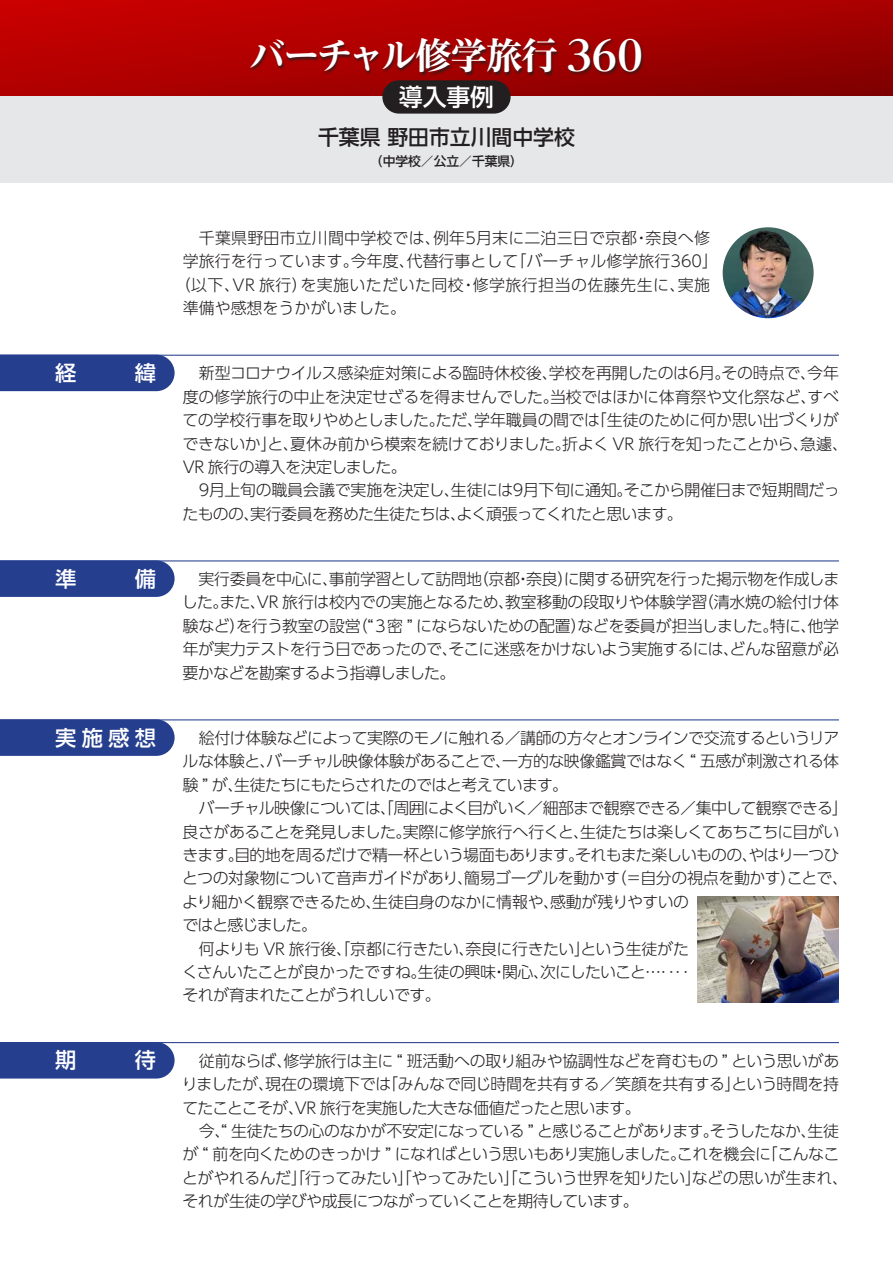
<style>
.page{position:relative;width:893px;height:1263px;background:#fff}
.page>*{position:absolute;margin:0;border:0;box-sizing:border-box;transform-origin:0 0}
.t1{font:700 expanded 41.1px "Reim Pr 6 N";color:#fff}
.t2{font:700 expanded 36.3px "Reim Pr 6 N";letter-spacing:-.05em;color:#fff}
.t3{font:500 23.85px "UD Shin Go Pr 6 N";color:#fff}
.t4{font:500 21.3px "UD Shin Go Pr 6 N";color:#fff}
.t5{font:500 20.85px "UD Shin Go Pr 6 N";color:#231f20}
.t6{font:300 15.9px/23.4px "UD Shin Go Pr 6 N";letter-spacing:-.03em;color:#231f20}
.t7{font:300 15.9px/23.4px "UD Shin Go Pr 6 N";letter-spacing:-.05em;color:#231f20}
.t8{font:300 15.9px "UD Shin Go Pr 6 N";letter-spacing:.01em;color:#231f20}
.t9{font:300 15.9px "UD Shin Go Pr 6 N";letter-spacing:.005em;color:#231f20}
.t10{font:300 15.9px/23.4px "UD Shin Go Pr 6 N";color:#231f20}
.t11{font:300 15.9px "UD Shin Go Pr 6 N";letter-spacing:.03em;color:#231f20}
.t12{font:300 15.9px/23.4px "UD Shin Go Pr 6 N";letter-spacing:-.055em;color:#231f20;text-align:right}
.t13{font:300 15.9px "UD Shin Go Pr 6 N";letter-spacing:-.07em;color:#231f20}
.t14{font:500 12.75px "UD Shin Go Pr 6 N";color:#231f20}
</style>
<div class="page">
<img style="left:723px;top:227px;width:91px;height:91px;border-radius:45px">
<div style="left:0;top:356px;width:175px;height:35px;background:#253f8e"></div>
<hr style="left:0;top:355px;width:839px;height:1px;background:#253f8e">
<div style="left:0;top:561px;width:175px;height:36px;background:#253f8e"></div>
<hr style="left:0;top:560px;width:839px;height:1px;background:#253f8e">
<div style="left:0;top:1043px;width:175px;height:35px;background:#253f8e"></div>
<hr style="left:0;top:1042px;width:839px;height:1px;background:#253f8e">
<div style="left:0;top:87px;width:893px;height:96px;background:#e6e7e9"></div>
<svg style="left:0;top:0;width:893px;height:95px;background:#ab0000"></svg>
<div style="left:251px;top:38px;width:393px;height:39px;background:#231f20;opacity:.75"></div>
<div style="left:382px;top:80px;width:129px;height:34px;background:#231f20;border-radius:17px"></div>
<div style="left:0;top:720px;width:175px;height:36px;background:#253f8e"></div>
<hr style="left:0;top:719px;width:839px;height:1px;background:#253f8e">
<img style="left:697px;top:896px;width:142px;height:106px">
<p class="t2" style="left:250px;top:26px;width:310px">バーチャル修学旅行</p>
<p class="t3" style="left:399px;top:78px;width:97px">導入事例</p>
<p class="t5" style="left:318px;top:120px;width:258px">千葉県野田市立川間中学校</p>
<p class="t14" style="left:370px;top:150px;width:155px">（中学校／公立／千葉県(</p>
<p class="t1" style="left:566px;top:22px;width:78px">360</p>
<p class="t8" style="left:183px;top:225px;width:259px">　千葉県野田市立川間中学校では、</p>
<p class="t6" style="left:646px;top:225px;width:66px">奈良へ修</p>
<p class="t8" style="left:433px;top:225px;width:206px">例年5月末に二泊三日で京都</p>
<p class="t6" style="left:633px;top:225px;width:17px">・</p>
<p class="t9" style="left:511px;top:248px;width:209px">「バーチャル修学旅行360「</p>
<p class="t9" style="left:183px;top:248px;width:177px">学旅行を行っています。</p>
<p class="t6" style="left:351px;top:249px;width:65px">今年度、</p>
<p class="t10" style="left:407px;top:249px;width:113px">代替行事として</p>
<p class="t11" style="left:300px;top:272px;width:165px">を実施いただいた同校</p>
<p class="t10" style="left:183px;top:272px;width:225px;text-indent:-8px">（以下、<br>準備や感想をうかがいました。</p>
<p class="t6" style="left:232px;top:272px;width:77px">VR 旅行）</p>
<p class="t11" style="left:473px;top:272px;width:214px">修学旅行担当の佐藤先生に、</p>
<p class="t6" style="left:678px;top:272px;width:34px">実施</p>
<p class="t6" style="left:460px;top:272px;width:17px">・</p>
<p class="t4" style="left:55px;top:356px;width:23px">経</p>
<p class="t4" style="left:135px;top:356px;width:23px">緯</p>
<p class="t6" style="left:183px;top:361px;width:658px">　新型コロナウイルス感染症対策による臨時休校後学校を再開したのは6月その時点で今年</p>
<p class="t6" style="left:714px;top:361px;width:17px">。</p>
<p class="t6" style="left:542px;top:361px;width:17px">、</p>
<p class="t6" style="left:800px;top:361px;width:17px">、</p>
<p class="t6" style="left:183px;top:384px;width:658px">度の修学旅行の中止を決定せざるを得ませんでした当校ではほかに体育祭や文化祭などすべ</p>
<p class="t6" style="left:543px;top:384px;width:17px">。</p>
<p class="t6" style="left:801px;top:384px;width:17px">、</p>
<p class="t6" style="left:591px;top:408px;width:249px">「生徒のために何か思い出づくりが</p>
<p class="t6" style="left:182px;top:408px;width:419px">ての学校行事を取りやめとしましたただ学年職員の間では</p>
<p class="t6" style="left:429px;top:408px;width:17px">。</p>
<p class="t6" style="left:467px;top:408px;width:17px">、</p>
<p class="t6" style="left:562px;top:431px;width:287px">折よく VR 旅行を知ったことから急遽、</p>
<p class="t6" style="left:182px;top:431px;width:390px">できないかと」 夏休み前から模索を続けておりました。</p>
<p class="t6" style="left:183px;top:431px;width:225px;text-align:center">、<br>VR 旅行の導入を決定しました。</p>
<p class="t6" style="left:183px;top:478px;width:658px">　9月上旬の職員会議で実施を決定し生徒には9月下旬に通知そこから開催日まで短期間だっ</p>
<p class="t6" style="left:793px;top:431px;width:17px">、</p>
<p class="t6" style="left:616px;top:478px;width:17px">。</p>
<p class="t6" style="left:183px;top:478px;width:502px;text-indent:261px">、<br>たものの実行委員を務めた生徒たちはよく頑張ってくれたと思います。</p>
<p class="t6" style="left:243px;top:501px;width:17px">、</p>
<p class="t6" style="left:450px;top:501px;width:17px">、</p>
<p class="t4" style="left:55px;top:561px;width:23px">準</p>
<p class="t4" style="left:135px;top:561px;width:23px">備</p>
<p class="t6" style="left:473px;top:567px;width:368px">（京都奈良に関する研究を行った掲示物を作成しま</p>
<p class="t6" style="left:557px;top:567px;width:17px">）</p>
<p class="t6" style="left:183px;top:567px;width:301px">　実行委員を中心に事前学習として訪問地</p>
<p class="t6" style="left:515px;top:567px;width:17px">・</p>
<p class="t6" style="left:322px;top:567px;width:17px">、</p>
<p class="t6" style="left:698px;top:590px;width:143px">（清水焼の絵付け体</p>
<p class="t6" style="left:182px;top:590px;width:527px">したまた VR 旅行は校内での実施となるため教室移動の段取りや体験学習</p>
<p class="t6" style="left:212px;top:590px;width:17px">。</p>
<p class="t6" style="left:250px;top:590px;width:17px">、</p>
<p class="t6" style="left:498px;top:590px;width:17px">、</p>
<p class="t6" style="left:352px;top:613px;width:489px">（“３密 ” にならないための配置などを委員が担当しました特に他学</p>
<p class="t6" style="left:183px;top:613px;width:180px">験などを行う教室の設営</p>
<p class="t6" style="left:183px;top:613px;width:658px;text-indent:47px">）<br>年が実力テストを行う日であったのでそこに迷惑をかけないよう実施するにはどんな留意が必</p>
<p class="t6" style="left:571px;top:613px;width:17px">）</p>
<p class="t6" style="left:762px;top:613px;width:17px">。</p>
<p class="t6" style="left:800px;top:613px;width:17px">、</p>
<p class="t12" style="left:183px;top:637px;width:276px">、<br>要かなどを勘案するよう指導しました。</p>
<p class="t6" style="left:723px;top:637px;width:17px">、</p>
<p class="t4" style="left:55px;top:720px;width:102px">実施感想</p>
<p class="t6" style="left:183px;top:726px;width:658px">　絵付け体験などによって実際のモノに触れる／講師の方々とオンラインで交流するというリア</p>
<p class="t6" style="left:183px;top:749px;width:658px">ルな体験とバーチャル映像体験があることで一方的な映像鑑賞ではなく “ 五感が刺激される体</p>
<p class="t7" style="left:183px;top:749px;width:387px;text-indent:77px">、<br>験 が” 生徒たちにもたらされたのではと考えています。</p>
<p class="t6" style="left:495px;top:749px;width:17px">、</p>
<p class="t6" style="left:227px;top:772px;width:17px">、</p>
<p class="t7" style="left:394px;top:796px;width:456px">周囲によく目がいく／細部まで観察できる／集中して観察できる「</p>
<p class="t6" style="left:183px;top:796px;width:658px">　バーチャル映像については<br>良さがあることを発見しました実際に修学旅行へ行くと生徒たちは楽しくてあちこちに目がい</p>
<p class="t6" style="left:378px;top:796px;width:20px">、「</p>
<p class="t7" style="left:182px;top:819px;width:658px;text-indent:213px">。<br>きます目的地を周るだけで精一杯という場面もありますそれもまた楽しいもののやはり一つひ</p>
<p class="t6" style="left:573px;top:819px;width:17px">、</p>
<p class="t6" style="left:228px;top:843px;width:17px">。</p>
<p class="t6" style="left:568px;top:843px;width:17px">。</p>
<p class="t6" style="left:742px;top:843px;width:17px">、</p>
<p class="t6" style="left:182px;top:866px;width:439px">とつの対象物について音声ガイドがあり簡易ゴーグルを動かす</p>
<p class="t6" style="left:611px;top:866px;width:239px">（＝自分の視点を動かすことで、</p>
<p class="t6" style="left:780px;top:866px;width:17px">）</p>
<p class="t6" style="left:182px;top:866px;width:508px;text-indent:275px">、<br>より細かく観察できるため生徒自身のなかに情報や感動が残りやすいの</p>
<p class="t6" style="left:365px;top:889px;width:17px">、</p>
<p class="t6" style="left:543px;top:889px;width:17px">、</p>
<p class="t13" style="left:182px;top:912px;width:136px">ではと感じました。</p>
<p class="t6" style="left:183px;top:936px;width:508px">　何よりも VR 旅行後、「京都に行きたい奈良に行きたいという生徒がた</p>
<p class="t6" style="left:574px;top:936px;width:17px">」</p>
<p class="t6" style="left:182px;top:936px;width:509px;text-indent:276px">、<br>くさんいたことが良かったですね生徒の興味関心次にしたいこと.......</p>
<p class="t6" style="left:491px;top:960px;width:17px">・</p>
<p class="t7" style="left:183px;top:960px;width:260px;text-indent:228px">。それが育まれたことがうれしいです。</p>
<p class="t6" style="left:533px;top:960px;width:17px">、</p>
<p class="t4" style="left:55px;top:1043px;width:23px">期</p>
<p class="t4" style="left:135px;top:1043px;width:23px">待</p>
<p class="t6" style="left:183px;top:1048px;width:658px">　従前ならば修学旅行は主に “ 班活動への取り組みや協調性などを育むもの ” という思いがあ</p>
<p class="t6" style="left:276px;top:1048px;width:17px">、</p>
<p class="t6" style="left:182px;top:1072px;width:211px">りましたが現在の環境下では</p>
<p class="t6" style="left:382px;top:1072px;width:458px">「みんなで同じ時間を共有する／笑顔を共有するという時間を持</p>
<p class="t6" style="left:725px;top:1072px;width:17px">」</p>
<p class="t7" style="left:182px;top:1072px;width:460px;text-indent:76px">、<br>てたことこそが VR 旅行を実施した大きな価値だったと思います。</p>
<p class="t6" style="left:288px;top:1095px;width:17px">、</p>
<p class="t6" style="left:183px;top:1118px;width:658px">　今、“ 生徒たちの心のなかが不安定になっている ” と感じることがありますそうしたなか生徒</p>
<p class="t6" style="left:703px;top:1118px;width:17px">。</p>
<p class="t6" style="left:800px;top:1118px;width:17px">、</p>
<p class="t6" style="left:182px;top:1142px;width:590px">が “ 前を向くためのきっかけ ” になればという思いもあり実施しましたこれを機会に</p>
<p class="t6" style="left:762px;top:1142px;width:79px">「こんなこ</p>
<p class="t6" style="left:182px;top:1142px;width:667px;text-indent:488px">。<br>とがやれるんだ」「行ってみたい」「やってみたい」「こういう世界を知りたいなどの思いが生まれ、</p>
<p class="t6" style="left:685px;top:1165px;width:17px">」</p>
<p class="t6" style="left:183px;top:1189px;width:458px">それが生徒の学びや成長につながっていくことを期待しています。</p>
</div>
